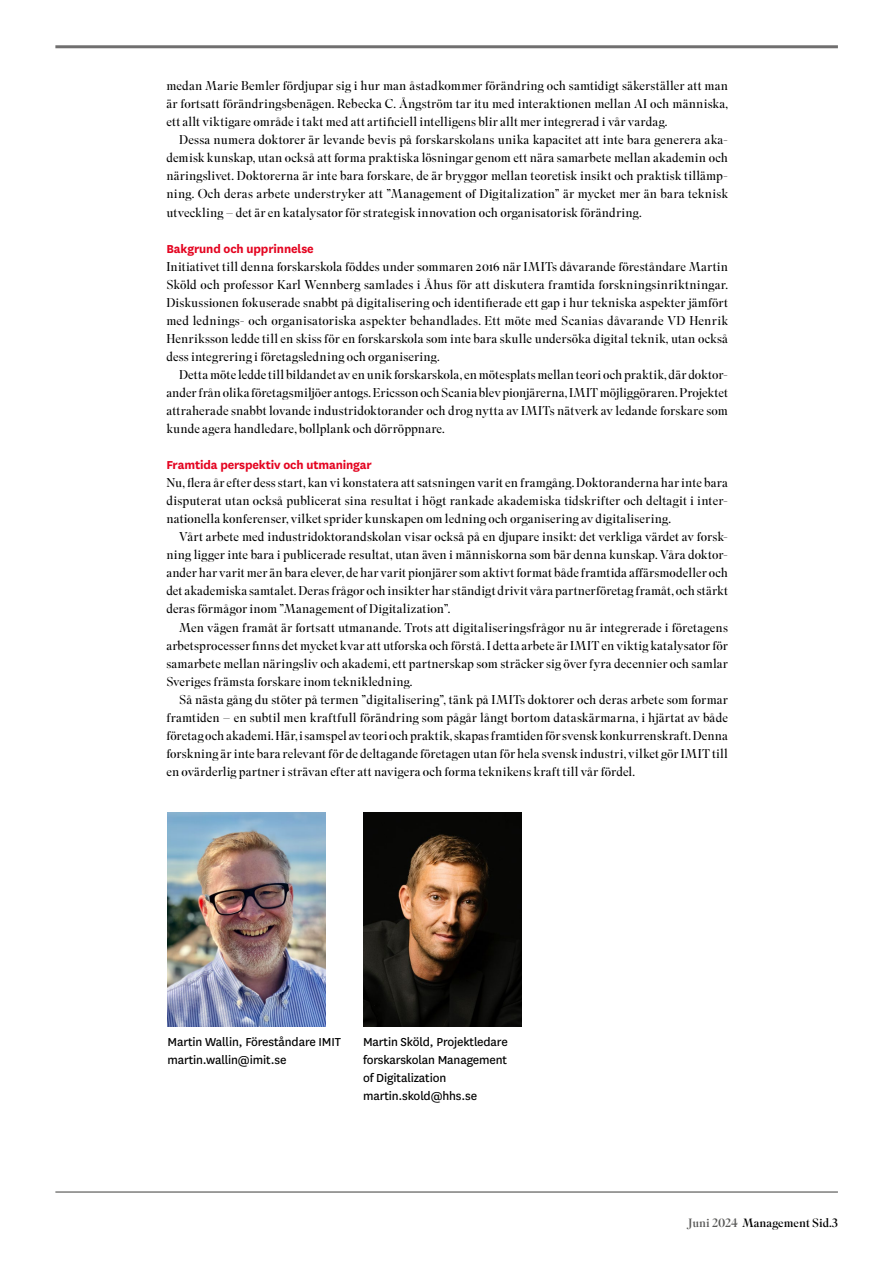
<style>
.page{position:relative;width:893px;height:1263px;background:#fff}
.page>*{position:absolute;margin:0;border:0;box-sizing:border-box;transform-origin:0 0}
.t1{font:13.5px/18px "National";letter-spacing:-.01em;color:#000}
.t2{font:700 13.5px "National";letter-spacing:-.01em;color:#e40521}
.t3{font:300 12.75px/18px "Superior Title";letter-spacing:.005em;color:#000;text-align:justify}
.t4{font:12px "Superior Title";color:#000}
.s1{color:#575756}
</style>
<div class="page">
<hr style="left:55px;top:45px;width:783px;height:3px;background:#706f6f">
<hr style="left:55px;top:1192px;width:783px;height:1px;background:#3c3c3b">
<img style="left:363px;top:813px;width:158px;height:213px">
<img style="left:167px;top:813px;width:159px;height:213px">
<p class="t3" style="left:166px;top:77px;width:563px">medan Marie Bemler fördjupar sig i hur man åstadkommer förändring och samtidigt säkerställer att man är fortsatt förändringsbenägen. Rebecka C. Ångström tar itu med interaktionen mellan AI och människa, ett allt viktigare område i takt med att artificiell intelligens blir allt mer integrerad i vår vardag.</p>
<p class="t3" style="left:166px;top:131px;width:563px;text-indent:13px">Dessa numera doktorer är levande bevis på forskarskolans unika kapacitet att inte bara generera aka&shy;demisk kunskap, utan också att forma praktiska lösningar genom ett nära samarbete mellan akademin och näringslivet. Doktorerna är inte bara forskare, de är bryggor mellan teoretisk insikt och praktisk tillämp&shy;ning. Och deras arbete understryker att ”Management of Digitalization” är mycket mer än bara teknisk utveckling – det är en katalysator för strategisk innovation och organisatorisk förändring.</p>
<p class="t2" style="left:166px;top:239px;width:149px">Bakgrund och upprinnelse</p>
<p class="t3" style="left:166px;top:258px;width:563px">Initiativet till denna forskarskola föddes under sommaren 2016 när IMITs dåvarande föreståndare Martin Sköld och professor Karl Wennberg samlades i Åhus för att diskutera framtida forskningsinriktningar.<br>Diskussionen fokuserade snabbt på digitalisering och identifierade ett gap i hur tekniska aspekter jämfört med lednings- och organisatoriska aspekter behandlades. Ett möte med Scanias dåvarande VD Henrik Henriksson ledde till en skiss för en forskarskola som inte bara skulle undersöka digital teknik, utan också dess integrering i företagsledning och organisering.</p>
<p class="t3" style="left:166px;top:366px;width:563px;text-indent:13px">Detta möte ledde till bildandet av en unik forskarskola, en mötesplats mellan teori och praktik, där doktor&shy;ander från olika företagsmiljöer antogs. Ericsson och Scania blev pionjärerna, IMIT möjliggöraren. Projektet attraherade snabbt lovande industridoktorander och drog nytta av IMITs nätverk av ledande forskare som kunde agera handledare, bollplank och dörröppnare.</p>
<p class="t2" style="left:166px;top:455px;width:207px">Framtida perspektiv och utmaningar</p>
<p class="t3" style="left:166px;top:474px;width:563px">Nu, flera år efter dess start, kan vi konstatera att satsningen varit en framgång. Doktoranderna har inte bara disputerat utan också publicerat sina resultat i högt rankade akademiska tidskrifter och deltagit i inter&shy;nationella konferenser, vilket sprider kunskapen om ledning och organisering av digitalisering.</p>
<p class="t3" style="left:166px;top:528px;width:563px;text-indent:13px">Vårt arbete med industridoktorandskolan visar också på en djupare insikt: det verkliga värdet av forsk&shy;ning ligger inte bara i publicerade resultat, utan även i människorna som bär denna kunskap. Våra doktor&shy;ander har varit mer än bara elever, de har varit pionjärer som aktivt format både framtida affärsmodeller och det akademiska samtalet. Deras frågor och insikter har ständigt drivit våra partnerföretag framåt, och stärkt deras förmågor inom ”Management of Digitalization”.</p>
<p class="t3" style="left:166px;top:618px;width:563px;text-indent:13px">Men vägen framåt är fortsatt utmanande. Trots att digitaliseringsfrågor nu är integrerade i företagens arbetsprocesser finns det mycket kvar att utforska och förstå. I detta arbete är IMIT en viktig katalysator för samarbete mellan näringsliv och akademi, ett partnerskap som sträcker sig över fyra decennier och samlar Sveriges främsta forskare inom teknikledning.</p>
<p class="t3" style="left:166px;top:691px;width:563px;text-indent:13px">Så nästa gång du stöter på termen ”digitalisering”, tänk på IMITs doktorer och deras arbete som formar framtiden – en subtil men kraftfull förändring som pågår långt bortom dataskärmarna, i hjärtat av både företag och akademi. Här, i samspel av teori och praktik, skapas framtiden för svensk konkurrenskraft. Denna forskning är inte bara relevant för de deltagande företagen utan för hela svensk industri, vilket gör IMIT till en ovärderlig partner i strävan efter att navigera och forma teknikens kraft till vår fördel.</p>
<p class="t1" style="left:167px;top:1033px;width:175px">Martin Wallin, Föreståndare IMIT martin.wallin@imit.se</p>
<p class="t1" style="left:363px;top:1033px;width:146px">Martin Sköld, Projektledare forskarskolan Management of Digitalization martin.skold@hhs.se</p>
<p class="t4" style="left:688px;top:1215px;width:152px"><span class="s1">Juni 2024</span> Management Sid.3</p>
</div>
